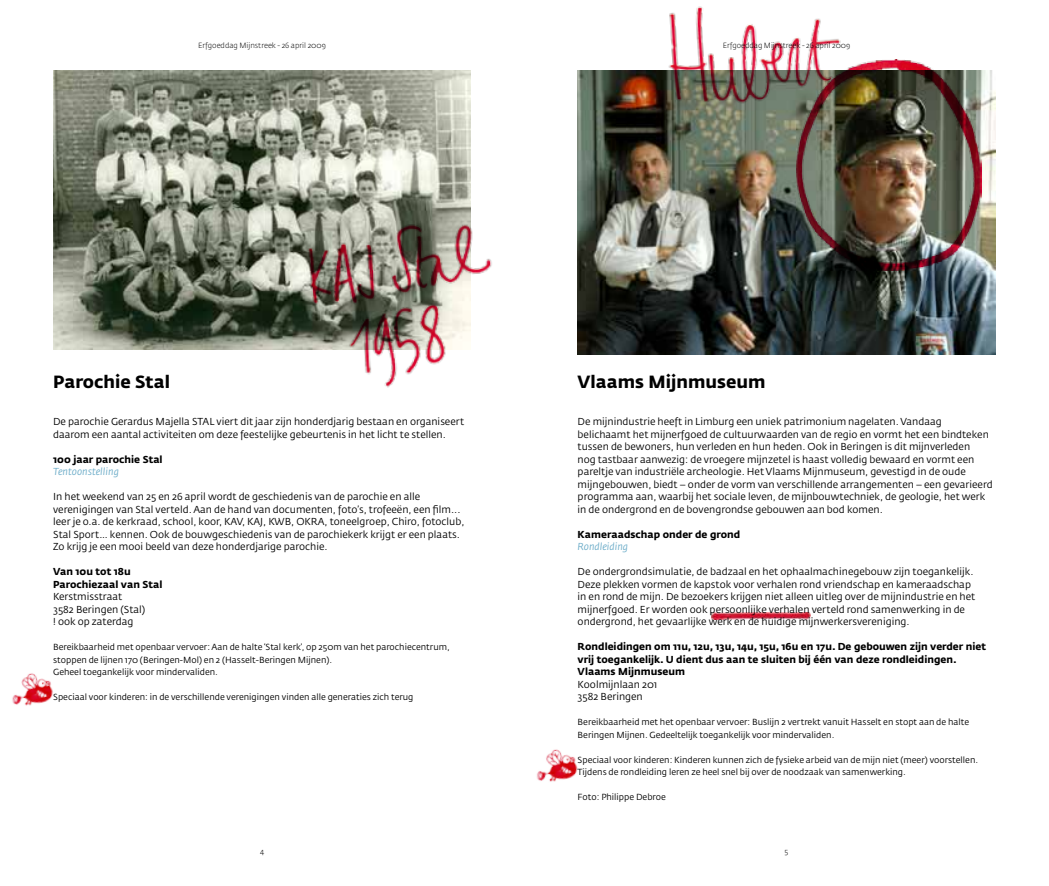
<style>
.page{position:relative;width:1049px;height:886px;background:#fff}
.page>*{position:absolute;margin:0;border:0;box-sizing:border-box;transform-origin:0 0}
.t1{font:700 17.5px "Fedra Sans Std";color:#000}
.t2{font:10px/12.5px "Fedra Sans Std";color:#000}
.t3{font:700 10px/12.5px "Fedra Sans Std";color:#000}
.t4{font:italic 10px "Fedra Sans Std";color:#6dadc9}
.t5{font:8.75px/12.5px "Fedra Sans Std";color:#000}
.t6{font:300 7.5px "Fedra Sans Std";color:#000}
</style>
<div class="page">
<img style="left:578px;top:71px;width:418px;height:283px">
<img style="left:796px;top:59px;width:185px;height:211px">
<img style="left:712px;top:612px;width:98px;height:7px">
<img style="left:53px;top:71px;width:418px;height:278px">
<img style="left:292px;top:204px;width:200px;height:184px">
<img style="left:636px;top:6px;width:221px;height:125px">
<img style="left:12px;top:673px;width:41px;height:33px">
<img style="left:536px;top:749px;width:42px;height:33px">
<p class="t6" style="left:198px;top:41px;width:129px">Erfgoeddag Mijnstreek - 26 april 2009</p>
<p class="t6" style="left:723px;top:41px;width:129px">Erfgoeddag Mijnstreek - 26 april 2009</p>
<h1 class="t1" style="left:53px;top:370px;width:118px">Parochie Stal</h1>
<p class="t2" style="left:53px;top:415px;width:413px">De parochie Gerardus Majella STAL viert dit jaar zijn honderdjarig bestaan en organiseert daarom een aantal activiteiten om deze feestelijke gebeurtenis in het licht te stellen.</p>
<p class="t3" style="left:53px;top:453px;width:111px">100 jaar parochie Stal</p>
<p class="t4" style="left:53px;top:465px;width:67px">Tentoonstelling</p>
<p class="t2" style="left:53px;top:490px;width:413px">In het weekend van 25 en 26 april wordt de geschiedenis van de parochie en alle verenigingen van Stal verteld. Aan de hand van documenten, foto’s, trofeeën, een film... leer je o.a. de kerkraad, school, koor, KAV, KAJ, KWB, OKRA, toneelgroep, Chiro, fotoclub, Stal Sport… kennen. Ook de bouwgeschiedenis van de parochiekerk krijgt er een plaats.<br>Zo krijg je een mooi beeld van deze honderdjarige parochie.</p>
<p class="t3" style="left:53px;top:565px;width:111px">Van 10u tot 18u<br>Parochiezaal van Stal</p>
<p class="t2" style="left:53px;top:590px;width:94px">Kerstmisstraat<br>3582 Beringen (Stal) ! ook op zaterdag</p>
<p class="t5" style="left:53px;top:641px;width:398px">Bereikbaarheid met openbaar vervoer: Aan de halte ‘Stal kerk’, op 250m van het parochiecentrum, stoppen de lijnen 170 (Beringen-Mol) en 2 (Hasselt-Beringen Mijnen).<br>Geheel toegankelijk voor mindervaliden.</p>
<p class="t5" style="left:53px;top:691px;width:362px">Speciaal voor kinderen: in de verschillende verenigingen vinden alle generaties zich terug</p>
<p class="t6" style="left:260px;top:846px;width:6px">4</p>
<h1 class="t1" style="left:578px;top:370px;width:189px">Vlaams Mijnmuseum</h1>
<p class="t2" style="left:578px;top:415px;width:416px">De mijnindustrie heeft in Limburg een uniek patrimonium nagelaten. Vandaag belichaamt het mijnerfgoed de cultuurwaarden van de regio en vormt het een bindteken tussen de bewoners, hun verleden en hun heden. Ook in Beringen is dit mijnverleden<br>nog tastbaar aanwezig: de vroegere mijnzetel is haast volledig bewaard en vormt een pareltje van industriële archeologie. Het Vlaams Mijnmuseum, gevestigd in de oude mijngebouwen, biedt – onder de vorm van verschillende arrangementen – een gevarieerd programma aan, waarbij het sociale leven, de mijnbouwtechniek, de geologie, het werk in de ondergrond en de bovengrondse gebouwen aan bod komen.</p>
<p class="t3" style="left:578px;top:528px;width:164px">Kameraadschap onder de grond</p>
<p class="t4" style="left:578px;top:540px;width:52px">Rondleiding</p>
<p class="t2" style="left:578px;top:565px;width:399px">De ondergrondsimulatie, de badzaal en het ophaalmachinegebouw zijn toegankelijk.<br>Deze plekken vormen de kapstok voor verhalen rond vriendschap en kameraadschap in en rond de mijn. De bezoekers krijgen niet alleen uitleg over de mijnindustrie en het mijnerfgoed. Er worden ook persoonlijke verhalen verteld rond samenwerking in de ondergrond, het gevaarlijke werk en de huidige mijnwerkersvereniging.</p>
<p class="t3" style="left:578px;top:640px;width:410px">Rondleidingen om 11u, 12u, 13u, 14u, 15u, 16u en 17u. De gebouwen zijn verder niet vrij toegankelijk. U dient dus aan te sluiten bij één van deze rondleidingen.<br>Vlaams Mijnmuseum</p>
<p class="t2" style="left:578px;top:678px;width:81px">Koolmijnlaan 201<br>3582 Beringen</p>
<p class="t5" style="left:578px;top:716px;width:393px">Bereikbaarheid met het openbaar vervoer: Buslijn 2 vertrekt vanuit Hasselt en stopt aan de halte<br>Beringen Mijnen. Gedeeltelijk toegankelijk voor mindervaliden.</p>
<p class="t5" style="left:578px;top:753px;width:402px">Speciaal voor kinderen: Kinderen kunnen zich de fysieke arbeid van de mijn niet (meer) voorstellen.<br>Tijdens de rondleiding leren ze heel snel bij over de noodzaak van samenwerking.</p>
<p class="t5" style="left:578px;top:791px;width:90px">Foto: Philippe Debroe</p>
<p class="t6" style="left:785px;top:846px;width:5px">5</p>
</div>
